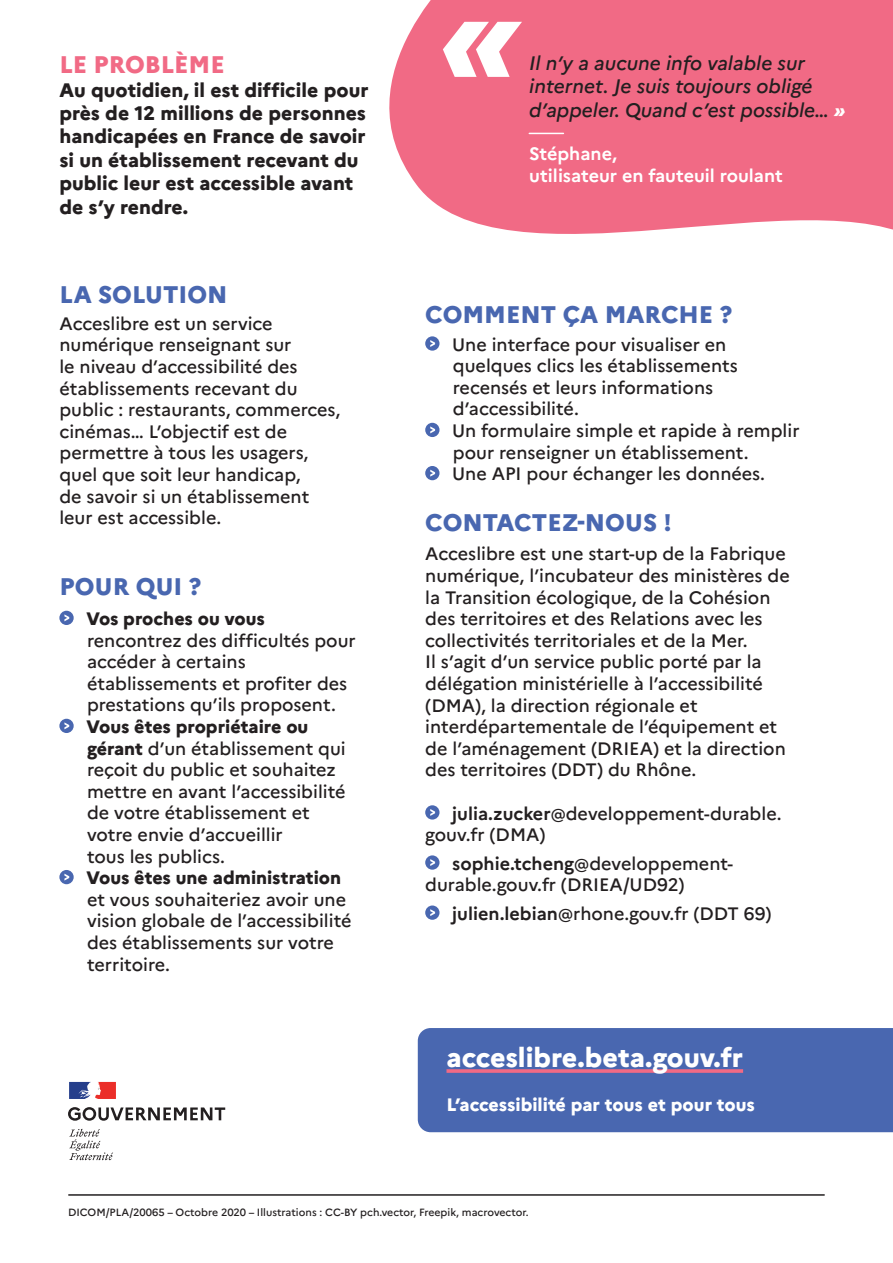
<style>
.page{position:relative;width:893px;height:1263px;background:#fff}
.page>*{position:absolute;margin:0;border:0;box-sizing:border-box;transform-origin:0 0}
.t1{font:800 27px "Marianne";color:#fff}
.t2{font:800 24px "Marianne";color:#4967b0}
.t3{font:800 24px "Marianne";color:#f16a85}
.t4{font:800 19.5px/23.4px "Marianne";color:#231f20}
.t5{font:italic 500 19.5px/23.4px "Marianne";color:#231f20}
.t6{font:500 18px/21.6px "Marianne";color:#231f20}
.t7{font:800 18px "Marianne";color:#231f20}
.t8{font:700 18px/21.6px "Marianne";color:#fff}
.t9{font:800 18px "Marianne";color:#fff}
.t10{font:500 10.5px "Marianne";color:#231f20}
.s1{font-weight:800}
.s2{font-weight:800;color:#fff}
.s3{font-weight:700}
</style>
<div class="page">
<svg style="left:389px;top:0;width:504px;height:234px;background:#f2758e"></svg>
<hr style="left:69px;top:1194px;width:755px;height:2px;background:#231f20">
<svg style="left:68px;top:1107px;width:157px;height:14px"></svg>
<svg style="left:69px;top:1129px;width:44px;height:31px"></svg>
<svg style="left:69px;top:1082px;width:47px;height:17px"></svg>
<div style="left:59px;top:611px;width:15px;height:14px;background:#4967b0;border-radius:50%"></div>
<svg style="left:64px;top:614px;width:5px;height:7px"></svg>
<div style="left:59px;top:719px;width:15px;height:14px;background:#4967b0;border-radius:50%"></div>
<svg style="left:64px;top:722px;width:5px;height:7px"></svg>
<div style="left:59px;top:870px;width:15px;height:14px;background:#4967b0;border-radius:50%"></div>
<svg style="left:64px;top:874px;width:5px;height:6px"></svg>
<div style="left:425px;top:336px;width:14px;height:15px;background:#4967b0;border-radius:50%"></div>
<svg style="left:430px;top:340px;width:5px;height:7px"></svg>
<div style="left:425px;top:423px;width:14px;height:14px;background:#4967b0;border-radius:50%"></div>
<svg style="left:430px;top:426px;width:5px;height:7px"></svg>
<div style="left:425px;top:466px;width:14px;height:14px;background:#4967b0;border-radius:50%"></div>
<svg style="left:430px;top:470px;width:5px;height:7px"></svg>
<div style="left:418px;top:1028px;width:475px;height:104px;background:#4967b0"></div>
<svg style="left:446px;top:1069px;width:297px;height:4px"></svg>
<svg style="left:443px;top:22px;width:79px;height:55px"></svg>
<hr style="left:529px;top:133px;width:34px;height:1px;background:#fff">
<div style="left:425px;top:805px;width:14px;height:14px;background:#4967b0;border-radius:50%"></div>
<svg style="left:430px;top:809px;width:5px;height:7px"></svg>
<div style="left:425px;top:855px;width:14px;height:15px;background:#4967b0;border-radius:50%"></div>
<svg style="left:430px;top:859px;width:5px;height:7px"></svg>
<div style="left:425px;top:905px;width:14px;height:15px;background:#4967b0;border-radius:50%"></div>
<svg style="left:430px;top:909px;width:5px;height:7px"></svg>
<h2 class="t3" style="left:59px;top:50px;width:167px">LE PROBLÈME</h2>
<p class="t4" style="left:59px;top:78px;width:311px">Au quotidien, il est difficile pour près de 12 millions de personnes handicapées en France de savoir si un établissement recevant du public leur est accessible avant de s’y rendre.</p>
<h2 class="t2" style="left:59px;top:280px;width:170px">LA SOLUTION</h2>
<p class="t6" style="left:59px;top:312px;width:282px">Acceslibre est un service numérique renseignant sur<br>le niveau d’accessibilité des établissements recevant du public : restaurants, commerces, cinémas… L’objectif est de permettre à tous les usagers, quel que soit leur handicap,<br>de savoir si un établissement leur est accessible.</p>
<h2 class="t2" style="left:59px;top:571px;width:144px">POUR QUI ?</h2>
<p class="t7" style="left:86px;top:608px;width:180px">Vos proches ou vous</p>
<p class="t6" style="left:87px;top:629px;width:270px">rencontrez des difficultés pour accéder à certains établissements et profiter des prestations qu’ils proposent.</p>
<p class="t6" style="left:86px;top:716px;width:261px"><span class="s1">Vous êtes propriétaire ou gérant</span> d’un établissement qui reçoit du public et souhaitez mettre en avant l’accessibilité de votre établissement et votre envie d’accueillir<br>tous les publics.</p>
<p class="t7" style="left:86px;top:867px;width:256px">Vous êtes une administration</p>
<p class="t6" style="left:87px;top:888px;width:266px">et vous souhaiteriez avoir une vision globale de l’accessibilité des établissements sur votre territoire.</p>
<p class="t5" style="left:529px;top:51px;width:318px">Il n’y a aucune info valable sur internet. Je suis toujours obligé d’appeler. Quand c’est possible… <span class="s2">»</span></p>
<p class="t8" style="left:529px;top:143px;width:255px">Stéphane,<br>utilisateur en fauteuil roulant</p>
<h2 class="t2" style="left:425px;top:300px;width:309px">COMMENT ÇA MARCHE ?</h2>
<p class="t6" style="left:452px;top:333px;width:349px">Une interface pour visualiser en quelques clics les établissements recensés et leurs informations d’accessibilité.<br>Un formulaire simple et rapide à remplir pour renseigner un établissement.<br>Une API pour échanger les données.</p>
<h2 class="t2" style="left:425px;top:508px;width:248px">CONTACTEZ-NOUS !</h2>
<p class="t6" style="left:425px;top:543px;width:366px">Acceslibre est une start-up de la Fabrique numérique, l’incubateur des ministères de la Transition écologique, de la Cohésion des territoires et des Relations avec les collectivités territoriales et de la Mer.<br>Il s’agit d’un service public porté par la délégation ministérielle à l’accessibilité (DMA), la direction régionale et interdépartementale de l’équipement et de l’aménagement (DRIEA) et la direction des territoires (DDT) du Rhône.</p>
<p class="t6" style="left:425px;top:802px;width:358px;text-indent:27px"><span class="s3">julia.zucker</span>@developpement-durable. gouv.fr (DMA)</p>
<p class="t6" style="left:425px;top:852px;width:309px;text-indent:27px"><span class="s3">sophie.tcheng</span>@developpement&shy;durable.gouv.fr (DRIEA/UD92)</p>
<p class="t6" style="left:452px;top:902px;width:321px"><span class="s3">julien.lebian</span>@rhone.gouv.fr (DDT 69)</p>
<h1 class="t1" style="left:446px;top:1041px;width:298px">acceslibre.beta.gouv.fr</h1>
<p class="t9" style="left:446px;top:1093px;width:310px">L’accessibilité par tous et pour tous</p>
<p class="t10" style="left:68px;top:1205px;width:462px">DICOM/PLA/20065 – Octobre 2020 – Illustrations : CC-BY pch.vector, Freepik, macrovector.</p>
</div>
